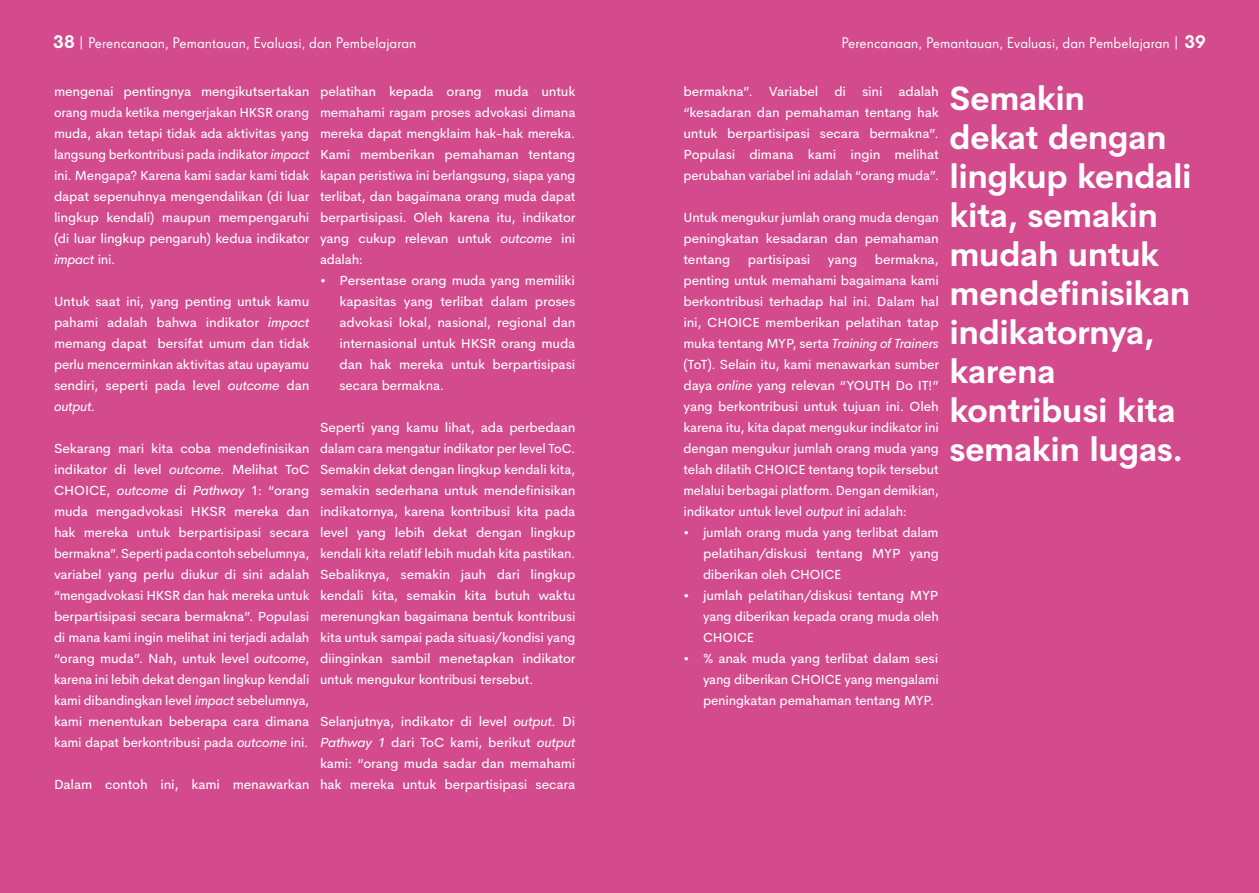
<style>
.page{position:relative;width:1259px;height:893px;background:#d34a8d}
.page>*{position:absolute;margin:0;border:0;box-sizing:border-box;transform-origin:0 0}
.t1{font:700 33px/39px "Cerebri Sans";letter-spacing:-.01em;color:#fff}
.t2{font:15px "Super Grotesk Pro";color:#fff}
.t3{font:13.2px/21px "Cerebri Sans";letter-spacing:-.015em;color:#fff;text-align:justify}
.s1{font-family:"Cerebri Sans";font-weight:700;font-size:18px}
.s2{font-style:italic}
</style>
<div class="page">
<p class="t2" style="left:53px;top:35px;width:365px"><span class="s1">38</span> | Perencanaan, Pemantauan, Evaluasi, dan Pembelajaran</p>
<p class="t2" style="left:841px;top:35px;width:366px">Perencanaan, Pemantauan, Evaluasi, dan Pembelajaran | <span class="s1">39</span></p>
<p class="t3" style="left:54px;top:80px;width:257px">mengenai pentingnya mengikutsertakan orang muda ketika mengerjakan HKSR orang muda, akan tetapi tidak ada aktivitas yang langsung berkontribusi pada indikator <span class="s2">impact </span>ini. Mengapa? Karena kami sadar kami tidak dapat sepenuhnya mengendalikan (di luar lingkup kendali) maupun mempengaruhi (di luar lingkup pengaruh) kedua indikator <span class="s2">impact</span> ini.</p>
<p class="t3" style="left:54px;top:290px;width:257px">Untuk saat ini, yang penting untuk kamu pahami adalah bahwa indikator <span class="s2">impact </span>memang dapat bersifat umum dan tidak perlu mencerminkan aktivitas atau upayamu sendiri, seperti pada level <span class="s2">outcome</span> dan <span class="s2">output</span>.</p>
<p class="t3" style="left:54px;top:437px;width:257px">Sekarang mari kita coba mendefinisikan indikator di level <span class="s2">outcome</span>. Melihat ToC CHOICE, <span class="s2">outcome</span> di <span class="s2">Pathway</span> 1: “orang muda mengadvokasi HKSR mereka dan hak mereka untuk berpartisipasi secara bermakna”. Seperti pada contoh sebelumnya, variabel yang perlu diukur di sini adalah “mengadvokasi HKSR dan hak mereka untuk berpartisipasi secara bermakna”. Populasi di mana kami ingin melihat ini terjadi adalah “orang muda”. Nah, untuk level <span class="s2">outcome</span>, karena ini lebih dekat dengan lingkup kendali kami dibandingkan level <span class="s2">impact</span> sebelumnya, kami menentukan beberapa cara dimana kami dapat berkontribusi pada <span class="s2">outcome</span> ini.</p>
<p class="t3" style="left:54px;top:773px;width:257px">Dalam contoh ini, kami menawarkan</p>
<p class="t3" style="left:320px;top:80px;width:257px">pelatihan kepada orang muda untuk memahami ragam proses advokasi dimana mereka dapat mengklaim hak-hak mereka.<br>Kami memberikan pemahaman tentang kapan peristiwa ini berlangsung, siapa yang terlibat, dan bagaimana orang muda dapat berpartisipasi. Oleh karena itu, indikator yang cukup relevan untuk <span class="s2">outcome</span> ini adalah:</p>
<p class="t3" style="left:339px;top:269px;width:237px;text-indent:-19px">• Persentase orang muda yang memiliki kapasitas yang terlibat dalam proses advokasi lokal, nasional, regional dan internasional untuk HKSR orang muda dan hak mereka untuk berpartisipasi secara bermakna.</p>
<p class="t3" style="left:320px;top:416px;width:257px">Seperti yang kamu lihat, ada perbedaan dalam cara mengatur indikator per level ToC.<br>Semakin dekat dengan lingkup kendali kita, semakin sederhana untuk mendefinisikan indikatornya, karena kontribusi kita pada level yang lebih dekat dengan lingkup kendali kita relatif lebih mudah kita pastikan.<br>Sebaliknya, semakin jauh dari lingkup kendali kita, semakin kita butuh waktu merenungkan bagaimana bentuk kontribusi kita untuk sampai pada situasi/kondisi yang diinginkan sambil menetapkan indikator untuk mengukur kontribusi tersebut.</p>
<p class="t3" style="left:320px;top:710px;width:257px">Selanjutnya, indikator di level <span class="s2">output</span>. Di <span class="s2">Pathway 1</span> dari ToC kami, berikut <span class="s2">output </span>kami: “orang muda sadar dan memahami hak mereka untuk berpartisipasi secara</p>
<p class="t3" style="left:683px;top:80px;width:257px">bermakna”. Variabel di sini adalah “kesadaran dan pemahaman tentang hak untuk berpartisipasi secara bermakna”.<br>Populasi dimana kami ingin melihat perubahan variabel ini adalah “orang muda”.</p>
<p class="t3" style="left:683px;top:206px;width:257px">Untuk mengukur jumlah orang muda dengan peningkatan kesadaran dan pemahaman tentang</p>
<p class="t3" style="left:683px;top:248px;width:257px;text-indent:191px">bermakna, penting untuk memahami bagaimana kami berkontribusi terhadap hal ini. Dalam hal ini, CHOICE memberikan pelatihan tatap muka tentang MYP, serta <span class="s2">Training of Trainers </span>(ToT). Selain itu, kami menawarkan sumber daya <span class="s2">online</span> yang relevan “YOUTH Do IT!” yang berkontribusi untuk tujuan ini. Oleh karena itu, kita dapat mengukur indikator ini dengan mengukur jumlah orang muda yang telah dilatih CHOICE tentang topik tersebut melalui berbagai platform. Dengan demikian, indikator untuk level <span class="s2">output</span> ini adalah:</p>
<p class="t3" style="left:703px;top:521px;width:237px;text-indent:-20px">• jumlah orang muda yang terlibat dalam pelatihan/diskusi tentang MYP yang diberikan oleh CHOICE</p>
<p class="t3" style="left:703px;top:584px;width:237px;text-indent:-20px">• jumlah pelatihan/diskusi tentang MYP yang diberikan kepada orang muda oleh CHOICE</p>
<p class="t3" style="left:703px;top:647px;width:237px;text-indent:-20px">• % anak muda yang terlibat dalam sesi yang diberikan CHOICE yang mengalami peningkatan pemahaman tentang MYP.</p>
<p class="t3" style="left:748px;top:248px;width:64px">partisipasi</p>
<p class="t3" style="left:828px;top:248px;width:31px">yang</p>
<h1 class="t1" style="left:949px;top:76px;width:243px">Semakin<br>dekat dengan lingkup kendali kita, semakin mudah untuk mendefinisikan indikatornya, karena kontribusi kita semakin lugas.</h1>
</div>
